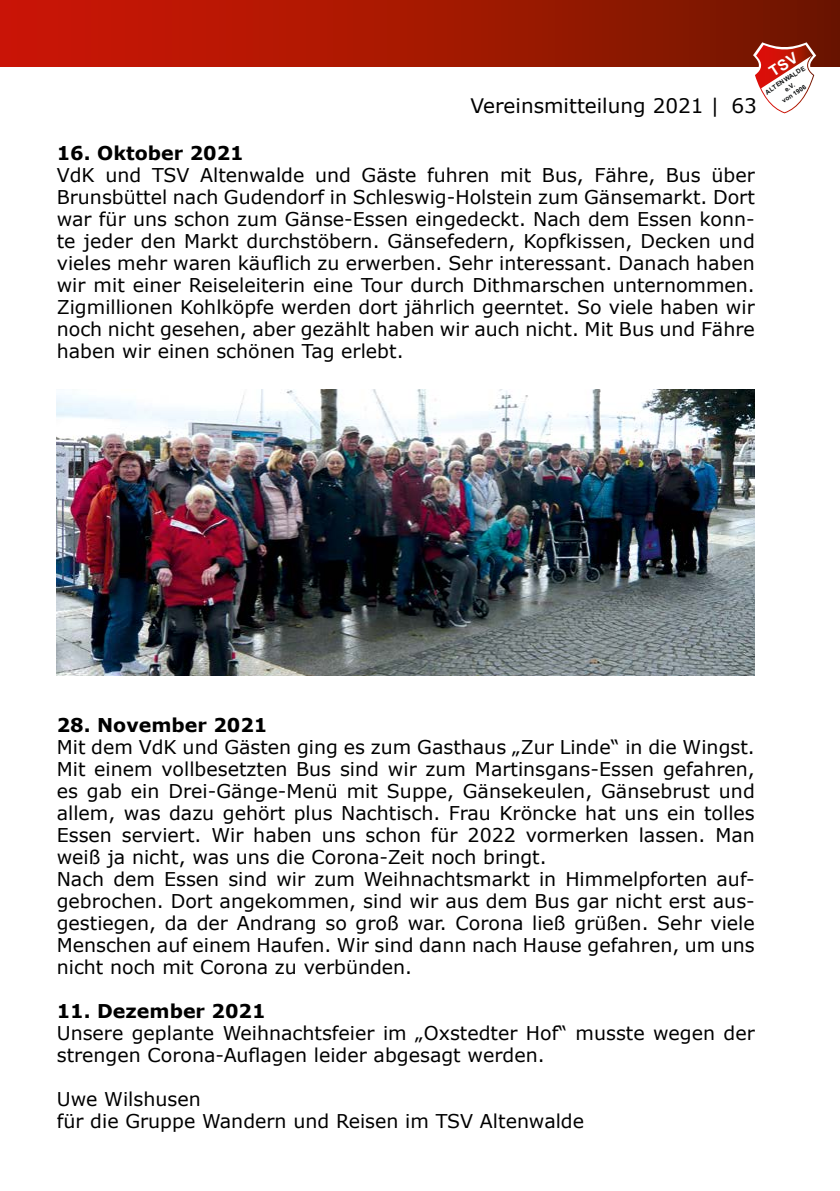
<style>
.page{position:relative;width:840px;height:1191px;background:#fff}
.page>*{position:absolute;margin:0;border:0;box-sizing:border-box;transform-origin:0 0}
.t1{font:20px "Verdana";color:#000}
.t2{font:19px/22px "Verdana";color:#000}
.t3{font:700 19px "Verdana";color:#000}
.t4{font:700 6.4px/8.2px "Arial";color:#0e1011;text-align:center}
</style>
<div class="page">
<div style="left:0;top:0;width:839px;height:67px;background:linear-gradient(to right,#d21705,#721700)"></div>
<img style="left:57px;top:389px;width:697px;height:286px">
<svg style="left:752px;top:42px;width:63px;height:71px"></svg>
<p class="t1" style="left:470px;top:92px;width:288px">Vereinsmitteilung 2021 | 63</p>
<p class="t4" style="left:763px;top:89px;width:48px;rotate:-33deg">ALTENWALDE e.V.<br>von 1906</p>
<p class="t3" style="left:57px;top:140px;width:188px">16. Oktober 2021</p>
<p class="t2" style="left:57px;top:164px;width:699px;text-align:justify">VdK und TSV Altenwalde und Gäste fuhren mit Bus, Fähre, Bus über Brunsbüttel nach Gudendorf in Schleswig-Holstein zum Gänsemarkt. Dort war für uns schon zum Gänse-Essen eingedeckt. Nach dem Essen konn&shy;te jeder den Markt durchstöbern. Gänsefedern, Kopfkissen, Decken und vieles mehr waren käuflich zu erwerben. Sehr interessant. Danach haben wir mit einer Reiseleiterin eine Tour durch Dithmarschen unternommen.<br>Zigmillionen Kohlköpfe werden dort jährlich geerntet. So viele haben wir noch nicht gesehen, aber gezählt haben wir auch nicht. Mit Bus und Fähre haben wir einen schönen Tag erlebt.</p>
<p class="t3" style="left:57px;top:712px;width:212px">28. November 2021</p>
<p class="t2" style="left:57px;top:736px;width:699px">Mit dem VdK und Gästen ging es zum Gasthaus „Zur Linde“ in die Wingst.<br>Mit einem vollbesetzten Bus sind wir zum Martinsgans-Essen gefahren, es gab ein Drei-Gänge-Menü mit Suppe, Gänsekeulen, Gänsebrust und allem, was dazu gehört plus Nachtisch. Frau Kröncke hat uns ein tolles Essen serviert. Wir haben uns schon für 2022 vormerken lassen. Man weiß ja nicht, was uns die Corona-Zeit noch bringt.<br>Nach dem Essen sind wir zum Weihnachtsmarkt in Himmelpforten auf&shy;gebrochen. Dort angekommen, sind wir aus dem Bus gar nicht erst aus&shy;gestiegen, da der Andrang so groß war. Corona ließ grüßen. Sehr viele Menschen auf einem Haufen. Wir sind dann nach Hause gefahren, um uns nicht noch mit Corona zu verbünden.</p>
<p class="t3" style="left:57px;top:998px;width:210px">11. Dezember 2021</p>
<p class="t2" style="left:57px;top:1022px;width:699px">Unsere geplante Weihnachtsfeier im „Oxstedter Hof“ musste wegen der strengen Corona-Auflagen leider abgesagt werden.</p>
<p class="t2" style="left:57px;top:1088px;width:528px">Uwe Wilshusen<br>für die Gruppe Wandern und Reisen im TSV Altenwalde</p>
</div>
